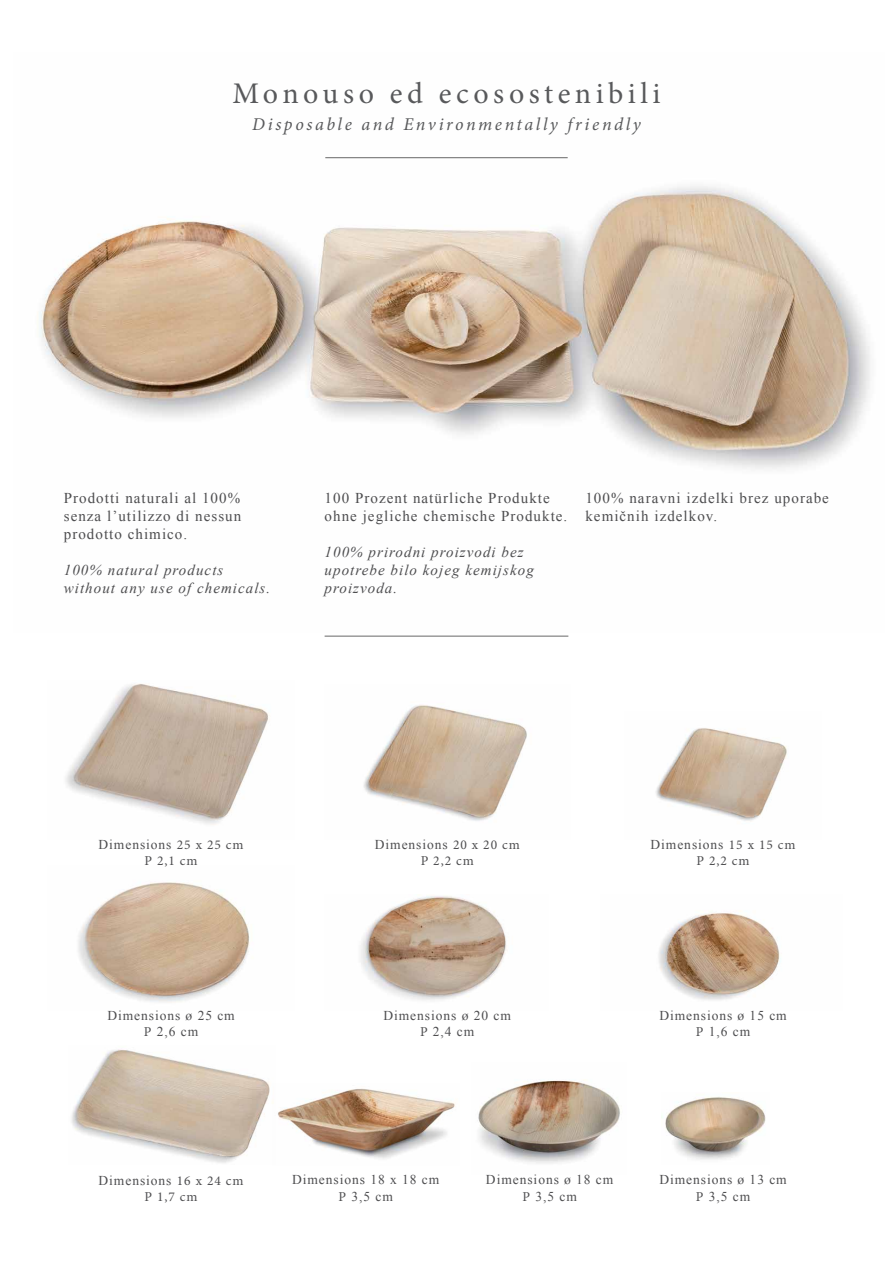
<style>
.page{position:relative;width:893px;height:1263px;background:#fff}
.page>*{position:absolute;margin:0;border:0;box-sizing:border-box;transform-origin:0 0}
.t1{font:30px "Minion Pro";letter-spacing:.15em;color:#58595b}
.t2{font:italic 18px "Minion Pro";letter-spacing:.145em;color:#58595b}
.t3{font:15px/18px "Times New Roman";letter-spacing:.07em;color:#4d4d4f}
.t4{font:italic 15px/18px "Times New Roman";letter-spacing:.07em;color:#4d4d4f}
.t5{font:13.5px/16.2px "Times New Roman";letter-spacing:.07em;color:#4d4d4f;text-align:center}
.t6{font:13.5px "Minion Pro";letter-spacing:.07em;color:#4d4d4f}
.s1{font-family:"Minion Pro"}
</style>
<div class="page">
<img style="left:39px;top:158px;width:831px;height:311px">
<img style="left:78px;top:882px;width:172px;height:121px">
<img style="left:658px;top:911px;width:123px;height:89px">
<img style="left:71px;top:1049px;width:199px;height:114px">
<img style="left:363px;top:705px;width:164px;height:116px">
<img style="left:361px;top:896px;width:146px;height:104px">
<img style="left:65px;top:683px;width:204px;height:142px">
<hr style="left:325px;top:157px;width:243px;height:1px;background:#000">
<hr style="left:325px;top:636px;width:243px;height:1px;background:#000">
<img style="left:272px;top:1088px;width:183px;height:71px">
<img style="left:478px;top:1079px;width:142px;height:85px">
<img style="left:665px;top:1097px;width:101px;height:63px">
<img style="left:656px;top:728px;width:131px;height:94px">
<h1 class="t1" style="left:232px;top:73px;width:429px">Monouso ed ecosostenibili</h1>
<h2 class="t2" style="left:252px;top:112px;width:390px">Disposable and Environmentally friendly</h2>
<p class="t3" style="left:64px;top:488px;width:179px;text-align:justify">Prodotti naturali al 100% senza l’utilizzo di nessun prodotto chimico.</p>
<p class="t4" style="left:64px;top:560px;width:208px">100% natural products without any use of chemicals.</p>
<p class="t3" style="left:325px;top:488px;width:244px">100 Prozent natürliche Produkte ohne jegliche chemische Produkte.</p>
<p class="t4" style="left:325px;top:542px;width:211px">100% prirodni proizvodi bez upotrebe bilo kojeg kemijskog proizvoda.</p>
<p class="t3" style="left:585px;top:488px;width:245px">100% naravni izdelki brez uporabe kemičnih izdelkov.</p>
<p class="t5" style="left:99px;top:836px;width:147px">Dimensions <span class="s1">25 x 25 cm</span></p>
<p class="t6" style="left:144px;top:852px;width:55px">P 2,1 cm</p>
<p class="t5" style="left:375px;top:836px;width:147px">Dimensions <span class="s1">20 x 20 cm</span></p>
<p class="t6" style="left:421px;top:852px;width:55px">P 2,2 cm</p>
<p class="t5" style="left:650px;top:836px;width:147px">Dimensions <span class="s1">15 x 15 cm</span></p>
<p class="t6" style="left:696px;top:852px;width:55px">P 2,2 cm</p>
<p class="t5" style="left:107px;top:1007px;width:129px">Dimensions ø 25 cm<br><span class="s1">P</span> 2,6 cm</p>
<p class="t5" style="left:383px;top:1007px;width:129px">Dimensions ø 20 cm<br><span class="s1">P</span> 2,4 cm</p>
<p class="t5" style="left:659px;top:1007px;width:129px">Dimensions ø 15 cm<br><span class="s1">P</span> 1,6 cm</p>
<p class="t5" style="left:99px;top:1172px;width:147px">Dimensions <span class="s1">16 x 24 cm</span></p>
<p class="t6" style="left:144px;top:1188px;width:55px">P 1,7 cm</p>
<p class="t5" style="left:292px;top:1171px;width:149px">Dimensions 18 x 18 cm<br><span class="s1">P</span> 3,5 cm</p>
<p class="t5" style="left:486px;top:1171px;width:129px">Dimensions ø 18 cm<br><span class="s1">P</span> 3,5 cm</p>
<p class="t5" style="left:659px;top:1171px;width:129px">Dimensions ø 13 cm<br><span class="s1">P</span> 3,5 cm</p>
</div>
